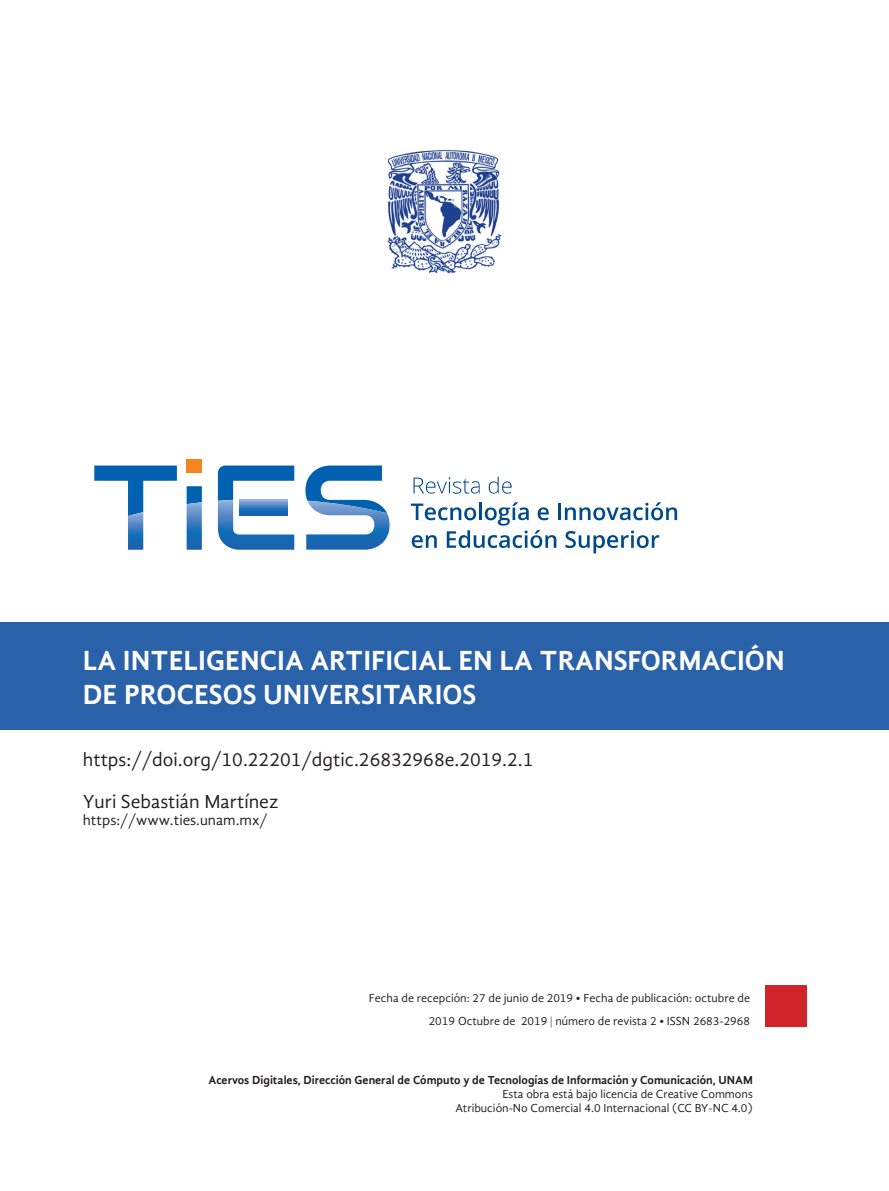
<style>
.page{position:relative;width:889px;height:1191px;background:#fff}
.page>*{position:absolute;margin:0;border:0;box-sizing:border-box;transform-origin:0 0}
.t1{font:700 28.5px/34.2px "Gandhi Sans";color:#fff}
.t2{font:19.5px/41.7px "Gandhi Sans";color:#231f20}
.t3{font:15px "Gandhi Sans";color:#231f20}
.t4{font:12px/23.4px "Gandhi Sans";color:#231f20;text-align:right}
.t5{font:700 12px "Gandhi Sans";color:#231f20}
.s1{font-family:"Times New Roman"}
</style>
<div class="page">
<img style="left:387px;top:150px;width:115px;height:124px">
<div style="left:0;top:622px;width:889px;height:107px;background:#2a62aa"></div>
<svg style="left:413px;top:477px;width:66px;height:17px"></svg>
<svg style="left:489px;top:476px;width:22px;height:17px"></svg>
<div style="left:187px;top:459px;width:15px;height:14px;background:#f5851f"></div>
<svg style="left:94px;top:465px;width:83px;height:85px"></svg>
<svg style="left:187px;top:486px;width:15px;height:64px"></svg>
<svg style="left:218px;top:465px;width:76px;height:85px"></svg>
<svg style="left:239px;top:500px;width:48px;height:15px"></svg>
<svg style="left:305px;top:465px;width:84px;height:84px"></svg>
<hr style="left:558px;top:503px;width:3px;height:17px;background:#004a8a">
<svg style="left:565px;top:502px;width:112px;height:18px"></svg>
<svg style="left:411px;top:502px;width:145px;height:46px"></svg>
<svg style="left:565px;top:530px;width:94px;height:23px"></svg>
<div style="left:765px;top:985px;width:41px;height:41px;background:#d1232a"></div>
<p class="t1" style="left:83px;top:643px;width:703px">LA INTELIGENCIA ARTIFICIAL EN LA TRANSFORMACIÓN<br>DE PROCESOS UNIVERSITARIOS</p>
<p class="t2" style="left:83px;top:738px;width:452px">https://doi.org/10.22201/dgtic.26832968e.2019.2.1<br>Yuri Sebastián Martínez</p>
<p class="t3" style="left:83px;top:811px;width:186px">https://www.ties.unam.mx/</p>
<p class="t4" style="left:369px;top:986px;width:383px">Fecha de recepción: 27 de junio de 2019 • Fecha de publicación: octubre de<br>2019 Octubre de 2019 <span class="s1">|</span> número de revista 2 • ISSN 2683-2968</p>
<p class="t5" style="left:209px;top:1072px;width:546px">Acervos Digitales, Dirección General de Cómputo y de Tecnologías de Información y Comunicación, UNAM</p>
<p class="t4" style="left:502px;top:1082px;width:252px">Esta obra está bajo licencia de Creative Commons</p>
<p class="t4" style="left:455px;top:1096px;width:299px">Atribución-No Comercial 4.0 Internacional (CC BY-NC 4.0)</p>
</div>
